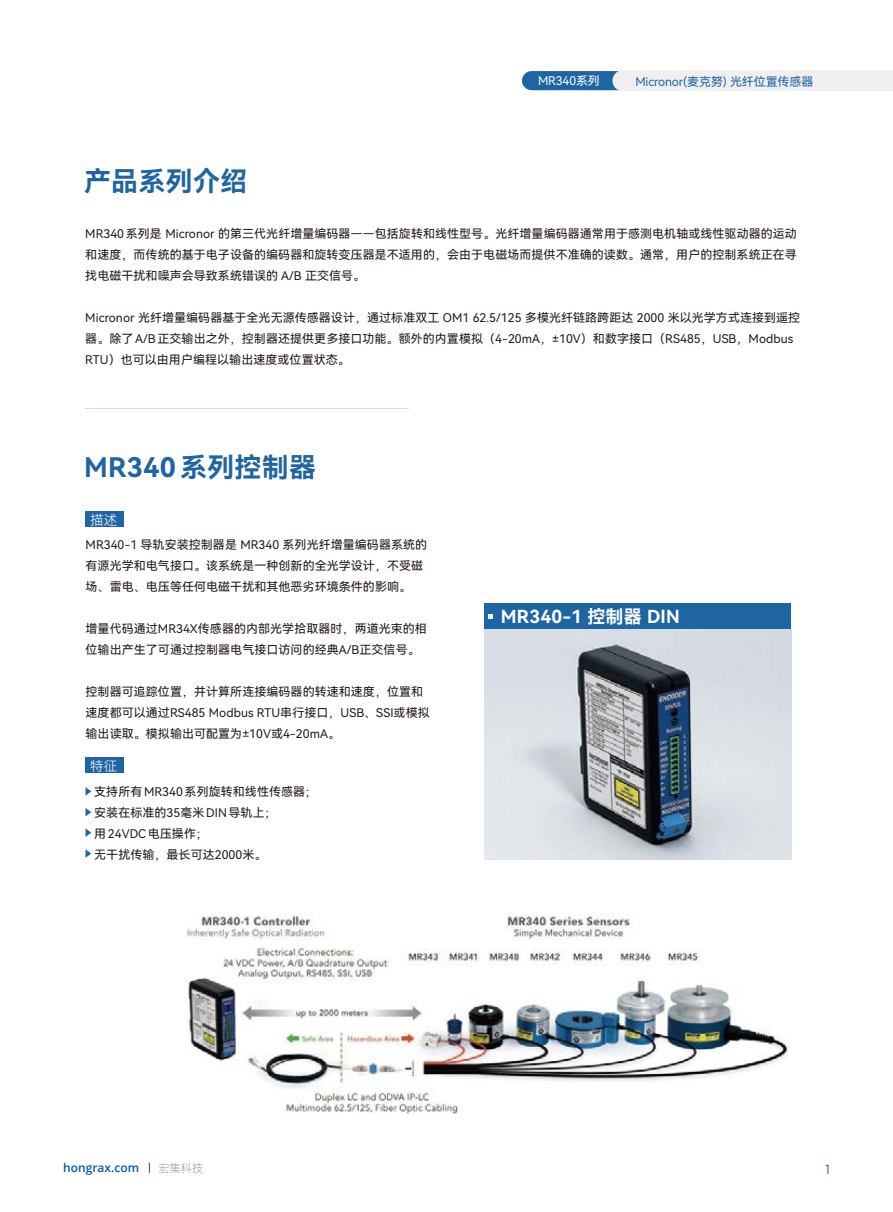
<style>
.page{position:relative;width:893px;height:1212px;background:#fff}
.page>*{position:absolute;margin:0;border:0;box-sizing:border-box;transform-origin:0 0}
.t1{font:27px "Harmony OS Sans SC Bold";letter-spacing:.01em;color:#1f65a3}
.t2{font:18px "Harmony OS Sans SC Bold";letter-spacing:.01em;color:#fff}
.t3{font:13.5px "Harmony OS Sans SC Light";color:#fff}
.t4{font:13.2px "Gotham";color:#0959a9;scale:.91 1}
.t5{font:12px/21px "Harmony OS Sans SC";letter-spacing:.005em;color:#221815}
.t6{font:12px "Harmony OS Sans SC";letter-spacing:-.01em;color:#1f65a3}
.t7{font:600 12px "Open Sans";color:#005bac}
.t8{font:12px "Harmony OS Sans SC";letter-spacing:-.01em;color:#fff}
.t9{font:11.25px "OPPO Sans L";color:#787b7d}
</style>
<div class="page">
<hr style="left:86px;top:408px;width:323px;height:1px;background:#1f65a3">
<div style="left:85px;top:512px;width:39px;height:15px;background:#1f65a3"></div>
<div style="left:85px;top:757px;width:39px;height:16px;background:#1f65a3"></div>
<svg style="left:85px;top:787px;width:6px;height:9px"></svg>
<svg style="left:85px;top:808px;width:6px;height:8px"></svg>
<svg style="left:85px;top:828px;width:6px;height:9px"></svg>
<svg style="left:85px;top:849px;width:6px;height:9px"></svg>
<div style="left:522px;top:71px;width:294px;height:19px;background:#1f65a3;border-radius:10px"></div>
<div style="left:612px;top:70px;width:281px;height:21px;background:#efefef"></div>
<img style="left:186px;top:914px;width:603px;height:200px">
<div style="left:484px;top:603px;width:307px;height:27px;background:#1f65a3"></div>
<img style="left:484px;top:630px;width:307px;height:229px">
<svg style="left:488px;top:614px;width:5px;height:5px"></svg>
<h1 class="t1" style="left:84px;top:163px;width:165px">产品系列介绍</h1>
<p class="t8" style="left:538px;top:73px;width:63px">MR340系列</p>
<p class="t6" style="left:635px;top:73px;width:180px">Micronor(麦克努) 光纤位置传感器</p>
<p class="t5" style="left:85px;top:222px;width:713px;text-align:justify">MR340系列是 Micronor 的第三代光纤增量编码器——包括旋转和线性型号。光纤增量编码器通常用于感测电机轴或线性驱动器的运动和速度，而传统的基于电子设备的编码器和旋转变压器是不适用的，会由于电磁场而提供不准确的读数。通常，用户的控制系统正在寻找电磁干扰和噪声会导致系统错误的 A/B 正交信号。</p>
<p class="t5" style="left:85px;top:306px;width:716px">Micronor 光纤增量编码器基于全光无源传感器设计，通过标准双工 OM1 62.5/125 多模光纤链路跨距达 2000 米以光学方式连接到遥控器。除了A/B正交输出之外，控制器还提供更多接口功能。额外的内置模拟（4-20mA，±10V）和数字接口（RS485，USB，Modbus<br>RTU）也可以由用户编程以输出速度或位置状态。</p>
<h1 class="t1" style="left:84px;top:449px;width:234px">MR340系列控制器</h1>
<p class="t3" style="left:90px;top:510px;width:29px">描述</p>
<p class="t5" style="left:86px;top:533px;width:343px">MR340-1 导轨安装控制器是 MR340 系列光纤增量编码器系统的有源光学和电气接口。该系统是一种创新的全光学设计，不受磁场、雷电、电压等任何电磁干扰和其他恶劣环境条件的影响。</p>
<p class="t5" style="left:86px;top:617px;width:343px">增量代码通过MR34X传感器的内部光学拾取器时，两道光束的相位输出产生了可通过控制器电气接口访问的经典A/B正交信号。</p>
<p class="t5" style="left:86px;top:680px;width:346px">控制器可追踪位置，并计算所连接编码器的转速和速度，位置和速度都可以通过RS485 Modbus RTU串行接口，USB、SSI或模拟输出读取。模拟输出可配置为±10V或4-20mA。</p>
<p class="t3" style="left:90px;top:756px;width:29px">特征</p>
<p class="t5" style="left:94px;top:781px;width:225px">支持所有MR340系列旋转和线性传感器；安装在标准的35毫米DIN导轨上；用24VDC电压操作；<br>无干扰传输，最长可达2000米。</p>
<h2 class="t2" style="left:501px;top:604px;width:180px">MR340-1 控制器 DIN</h2>
<p class="t7" style="left:63px;top:1159px;width:78px">hongrax.com</p>
<p class="t9" style="left:158px;top:1159px;width:46px">宏集科技</p>
<p class="t4" style="left:825px;top:1162px;width:6px">1</p>
</div>
